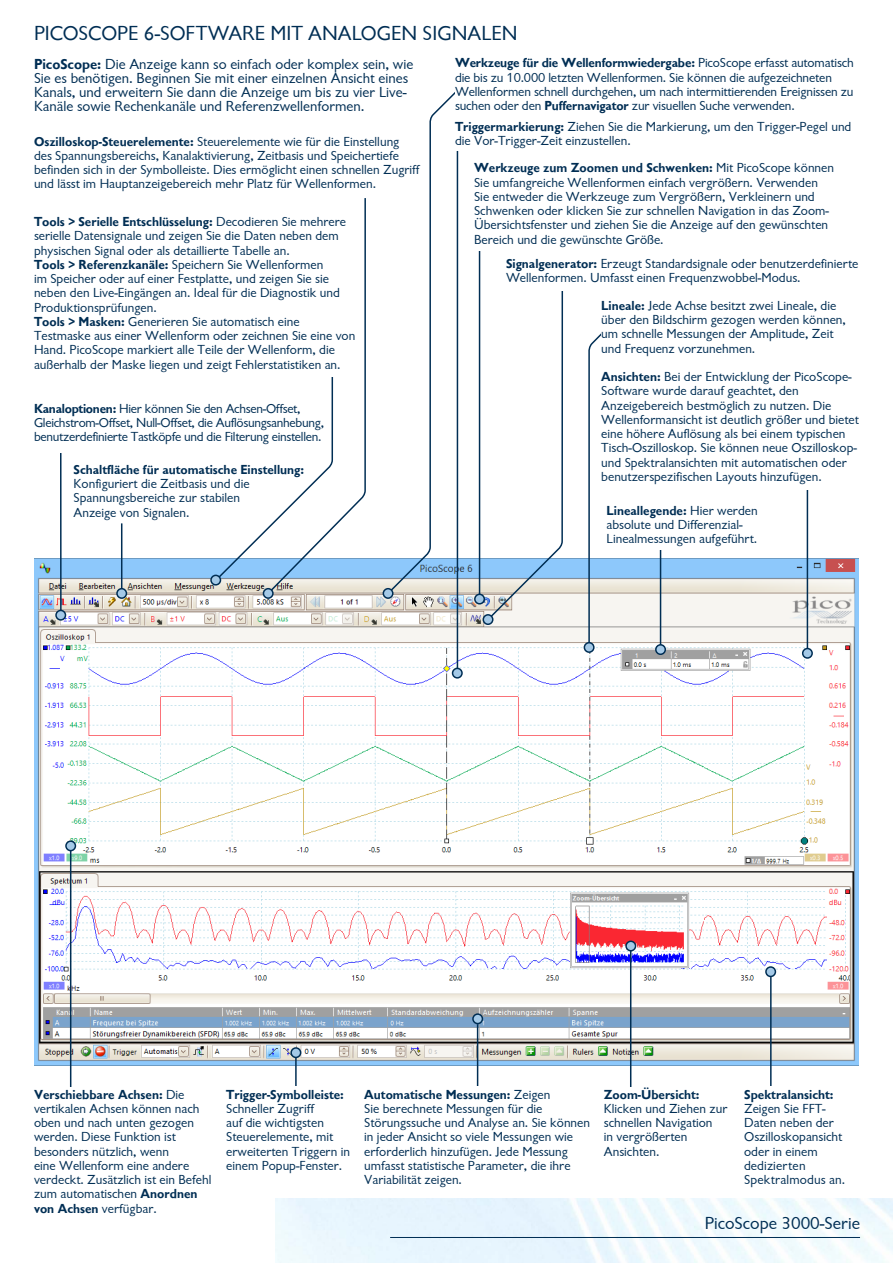
<style>
.page{position:relative;width:893px;height:1263px;background:#fff}
.page>*{position:absolute;margin:0;border:0;box-sizing:border-box;transform-origin:0 0}
.t1{font:21px "Chantilly";color:#002e54}
.t2{font:18px "Chantilly";color:#002e54}
.t3{font:15px/14.2px "Chantilly";color:#002e54}
.t4{font:13.5px/14.2px "Chantilly";color:#002e54}
.t5{font:13.5px/14.2px "Chantilly";letter-spacing:-.02em;color:#002e54}
.t6{font:700 13.5px "Chantilly";color:#002e54}
.s1{font-weight:700}
</style>
<div class="page">
<hr style="left:390px;top:1237px;width:470px;height:1px;background:#002e54">
<img style="left:34px;top:558px;width:670px;height:507px">
<img style="left:704px;top:558px;width:155px;height:507px">
<hr style="left:70px;top:851px;width:1px;height:275px;background:#002e54">
<hr style="left:630px;top:946px;width:1px;height:175px;background:#002e54">
<hr style="left:770px;top:977px;width:2px;height:154px;background:#002e54">
<div style="left:66px;top:841px;width:9px;height:10px;background:#a4c9e7;border-radius:50%"></div>
<div style="left:65px;top:840px;width:11px;height:11px;border:2px solid #002e54;border-radius:50%"></div>
<div style="left:626px;top:941px;width:9px;height:10px;background:#a4c9e7;border-radius:50%"></div>
<div style="left:625px;top:940px;width:11px;height:11px;border:2px solid #002e54;border-radius:50%"></div>
<div style="left:766px;top:967px;width:9px;height:9px;background:#a4c9e7;border-radius:50%"></div>
<div style="left:765px;top:966px;width:11px;height:11px;border:2px solid #002e54;border-radius:50%"></div>
<hr style="left:660px;top:537px;width:1px;height:112px;background:#002e54">
<div style="left:656px;top:645px;width:9px;height:9px;background:#a4c9e7;border-radius:50%"></div>
<div style="left:655px;top:644px;width:11px;height:11px;border:2px solid #002e54;border-radius:50%"></div>
<div style="left:211px;top:575px;width:9px;height:10px;background:#a4c9e7;border-radius:50%"></div>
<div style="left:210px;top:575px;width:11px;height:10px;border:2px solid #002e54;border-radius:50%"></div>
<hr style="left:60px;top:447px;width:2px;height:168px;background:#002e54">
<div style="left:56px;top:610px;width:9px;height:10px;background:#a4c9e7;border-radius:50%"></div>
<div style="left:55px;top:610px;width:11px;height:11px;border:2px solid #002e54;border-radius:50%"></div>
<hr style="left:477px;top:1024px;width:1px;height:102px;background:#002e54">
<div style="left:473px;top:1014px;width:9px;height:9px;background:#a4c9e7;border-radius:50%"></div>
<div style="left:472px;top:1013px;width:11px;height:11px;border:2px solid #002e54;border-radius:50%"></div>
<hr style="left:295px;top:1057px;width:2px;height:102px;background:#002e54">
<div style="left:291px;top:1048px;width:10px;height:9px;background:#a4c9e7;border-radius:50%"></div>
<div style="left:290px;top:1047px;width:11px;height:11px;border:2px solid #002e54;border-radius:50%"></div>
<svg style="left:214px;top:198px;width:153px;height:397px"></svg>
<svg style="left:588px;top:333px;width:43px;height:314px"></svg>
<div style="left:584px;top:643px;width:10px;height:9px;background:#a4c9e7;border-radius:50%"></div>
<div style="left:584px;top:642px;width:11px;height:11px;border:2px solid #002e54;border-radius:50%"></div>
<hr style="left:807px;top:451px;width:1px;height:202px;background:#002e54">
<div style="left:803px;top:648px;width:9px;height:10px;background:#a4c9e7;border-radius:50%"></div>
<div style="left:802px;top:648px;width:11px;height:11px;border:2px solid #002e54;border-radius:50%"></div>
<div style="left:263px;top:589px;width:10px;height:9px;background:#a4c9e7;border-radius:50%"></div>
<div style="left:263px;top:588px;width:11px;height:11px;border:2px solid #002e54;border-radius:50%"></div>
<svg style="left:486px;top:291px;width:78px;height:972px"></svg>
<div style="left:483px;top:615px;width:10px;height:9px;background:#a4c9e7;border-radius:50%"></div>
<div style="left:483px;top:614px;width:10px;height:11px;border:2px solid #002e54;border-radius:50%"></div>
<div style="left:34px;top:1086px;width:183px;height:134px;background:#fff"></div>
<div style="left:604px;top:1086px;width:128px;height:100px;background:#fff"></div>
<div style="left:744px;top:1086px;width:118px;height:107px;background:#fff"></div>
<div style="left:364px;top:1086px;width:230px;height:102px;background:#fff"></div>
<div style="left:226px;top:1086px;width:124px;height:103px;background:#fff"></div>
<div style="left:34px;top:401px;width:290px;height:52px;background:#fff"></div>
<div style="left:601px;top:298px;width:258px;height:67px;background:#fff"></div>
<div style="left:601px;top:369px;width:258px;height:121px;background:#fff"></div>
<hr style="left:121px;top:523px;width:1px;height:70px;background:#002e54">
<div style="left:117px;top:589px;width:9px;height:9px;background:#a4c9e7;border-radius:50%"></div>
<div style="left:116px;top:588px;width:11px;height:11px;border:2px solid #002e54;border-radius:50%"></div>
<svg style="left:386px;top:92px;width:95px;height:503px"></svg>
<div style="left:455px;top:119px;width:404px;height:32px;background:#fff"></div>
<div style="left:383px;top:589px;width:10px;height:9px;background:#a4c9e7;border-radius:50%"></div>
<div style="left:383px;top:588px;width:10px;height:11px;border:2px solid #002e54;border-radius:50%"></div>
<div style="left:455px;top:55px;width:410px;height:63px;background:#fff"></div>
<div style="left:34px;top:214px;width:323px;height:162px;background:#fff"></div>
<hr style="left:457px;top:151px;width:1px;height:522px;background:#002e54">
<div style="left:453px;top:668px;width:9px;height:10px;background:#a4c9e7;border-radius:50%"></div>
<div style="left:452px;top:668px;width:11px;height:11px;border:2px solid #002e54;border-radius:50%"></div>
<hr style="left:479px;top:238px;width:1px;height:361px;background:#002e54">
<div style="left:475px;top:594px;width:9px;height:10px;background:#a4c9e7;border-radius:50%"></div>
<div style="left:474px;top:594px;width:11px;height:10px;border:2px solid #002e54;border-radius:50%"></div>
<div style="left:474px;top:160px;width:385px;height:91px;background:#fff"></div>
<div style="left:607px;top:503px;width:184px;height:47px;background:#fff"></div>
<h1 class="t1" style="left:34px;top:21px;width:485px">PICOSCOPE 6-SOFTWARE MIT ANALOGEN SIGNALEN</h1>
<p class="t3" style="left:34px;top:57px;width:381px"><span class="s1">PicoScope:</span> Die Anzeige kann so einfach oder komplex sein, wie Sie es benötigen. Beginnen Sie mit einer einzelnen Ansicht eines Kanals, und erweitern Sie dann die Anzeige um bis zu vier Live-Kanäle sowie Rechenkanäle und Referenzwellenformen.</p>
<p class="t4" style="left:34px;top:134px;width:387px"><span class="s1">Oszilloskop-Steuerelemente:</span> Steuerelemente wie für die Einstellung des Spannungsbereichs, Kanalaktivierung, Zeitbasis und Speichertiefe befinden sich in der Symbolleiste. Dies ermöglicht einen schnellen Zugriff und lässt im Hauptanzeigebereich mehr Platz für Wellenformen.</p>
<p class="t4" style="left:34px;top:215px;width:323px"><span class="s1">Tools &gt; Serielle Entschlüsselung:</span> Decodieren Sie mehrere serielle Datensignale und zeigen Sie die Daten neben dem physischen Signal oder als detaillierte Tabelle an.<br><span class="s1">Tools &gt; Referenzkanäle:</span> Speichern Sie Wellenformen<br>im Speicher oder auf einer Festplatte, und zeigen Sie sie neben den Live-Eingängen an. Ideal für die Diagnostik und Produktionsprüfungen.<br><span class="s1">Tools &gt; Masken:</span> Generieren Sie automatisch eine Testmaske aus einer Wellenform oder zeichnen Sie eine von Hand. PicoScope markiert alle Teile der Wellenform, die außerhalb der Maske liegen und zeigt Fehlerstatistiken an.</p>
<p class="t5" style="left:34px;top:401px;width:291px"><span class="s1">Kanaloptionen:</span> Hier können Sie den Achsen-Offset,<br>Gleichstrom-Offset, Null-Offset, die Auflösungsanhebung, benutzerdefinierte Tastköpfe und die Filterung einstellen.</p>
<p class="t6" style="left:74px;top:462px;width:232px">Schaltfläche für automatische Einstellung:</p>
<p class="t4" style="left:74px;top:477px;width:178px">Konfiguriert die Zeitbasis und die<br>Spannungsbereiche zur stabilen<br>Anzeige von Signalen.</p>
<p class="t4" style="left:455px;top:56px;width:400px"><span class="s1">Werkzeuge für die Wellenformwiedergabe:</span> PicoScope erfasst automatisch die bis zu 10.000 letzten Wellenformen. Sie können die aufgezeichneten Wellenformen schnell durchgehen, um nach intermittierenden Ereignissen zu suchen oder den <span class="s1">Puffernavigator</span> zur visuellen Suche verwenden.</p>
<p class="t4" style="left:455px;top:119px;width:398px"><span class="s1">Triggermarkierung:</span> Ziehen Sie die Markierung, um den Trigger-Pegel und die Vor-Trigger-Zeit einzustellen.</p>
<p class="t4" style="left:474px;top:161px;width:362px"><span class="s1">Werkzeuge zum Zoomen und Schwenken:</span> Mit PicoScope können Sie umfangreiche Wellenformen einfach vergrößern. Verwenden Sie entweder die Werkzeuge zum Vergrößern, Verkleinern und Schwenken oder klicken Sie zur schnellen Navigation in das Zoom-Übersichtsfenster und ziehen Sie die Anzeige auf den gewünschten Bereich und die gewünschte Größe.</p>
<p class="t4" style="left:506px;top:257px;width:354px"><span class="s1">Signalgenerator:</span> Erzeugt Standardsignale oder benutzerdefinierte<br>Wellenformen. Umfasst einen Frequenzwobbel-Modus.</p>
<p class="t4" style="left:601px;top:298px;width:246px"><span class="s1">Lineale:</span> Jede Achse besitzt zwei Lineale, die über den Bildschirm gezogen werden können, um schnelle Messungen der Amplitude, Zeit und Frequenz vorzunehmen.</p>
<p class="t4" style="left:601px;top:370px;width:259px"><span class="s1">Ansichten:</span> Bei der Entwicklung der PicoScope-Software wurde darauf geachtet, den Anzeigebereich bestmöglich zu nutzen. Die Wellenformansicht ist deutlich größer und bietet eine höhere Auflösung als bei einem typischen Tisch-Oszilloskop. Sie können neue Oszilloskop&shy;und Spektralansichten mit automatischen oder benutzerspezifischen Layouts hinzufügen.</p>
<p class="t4" style="left:607px;top:504px;width:153px"><span class="s1">Lineallegende:</span> Hier werden absolute und Differenzial-<br>Linealmessungen aufgeführt.</p>
<p class="t4" style="left:34px;top:1087px;width:179px"><span class="s1">Verschiebbare Achsen:</span> Die vertikalen Achsen können nach oben und nach unten gezogen werden. Diese Funktion ist besonders nützlich, wenn<br>eine Wellenform eine andere verdeckt. Zusätzlich ist ein Befehl zum automatischen <span class="s1">Anordnen von Achsen</span> verfügbar.</p>
<p class="t6" style="left:604px;top:1086px;width:97px">Zoom-Übersicht:</p>
<p class="t6" style="left:226px;top:1086px;width:119px">Trigger-Symbolleiste:</p>
<p class="t4" style="left:226px;top:1101px;width:125px">Schneller Zugriff<br>auf die wichtigsten<br>Steuerelemente, mit erweiterten Triggern in einem Popup-Fenster.</p>
<p class="t6" style="left:744px;top:1086px;width:91px">Spektralansicht:</p>
<p class="t4" style="left:744px;top:1101px;width:103px">Zeigen Sie FFT-<br>Daten neben der<br>Oszilloskopansicht oder in einem dedizierten<br>Spektralmodus an.</p>
<p class="t4" style="left:364px;top:1087px;width:227px"><span class="s1">Automatische Messungen:</span> Zeigen<br>Sie berechnete Messungen für die Störungssuche und Analyse an. Sie können in jeder Ansicht so viele Messungen wie erforderlich hinzufügen. Jede Messung umfasst statistische Parameter, die ihre Variabilität zeigen.</p>
<p class="t4" style="left:604px;top:1101px;width:125px">Klicken und Ziehen zur schnellen Navigation<br>in vergrößerten<br>Ansichten.</p>
<h2 class="t2" style="left:705px;top:1213px;width:157px">PicoScope 3000-Serie</h2>
</div>
